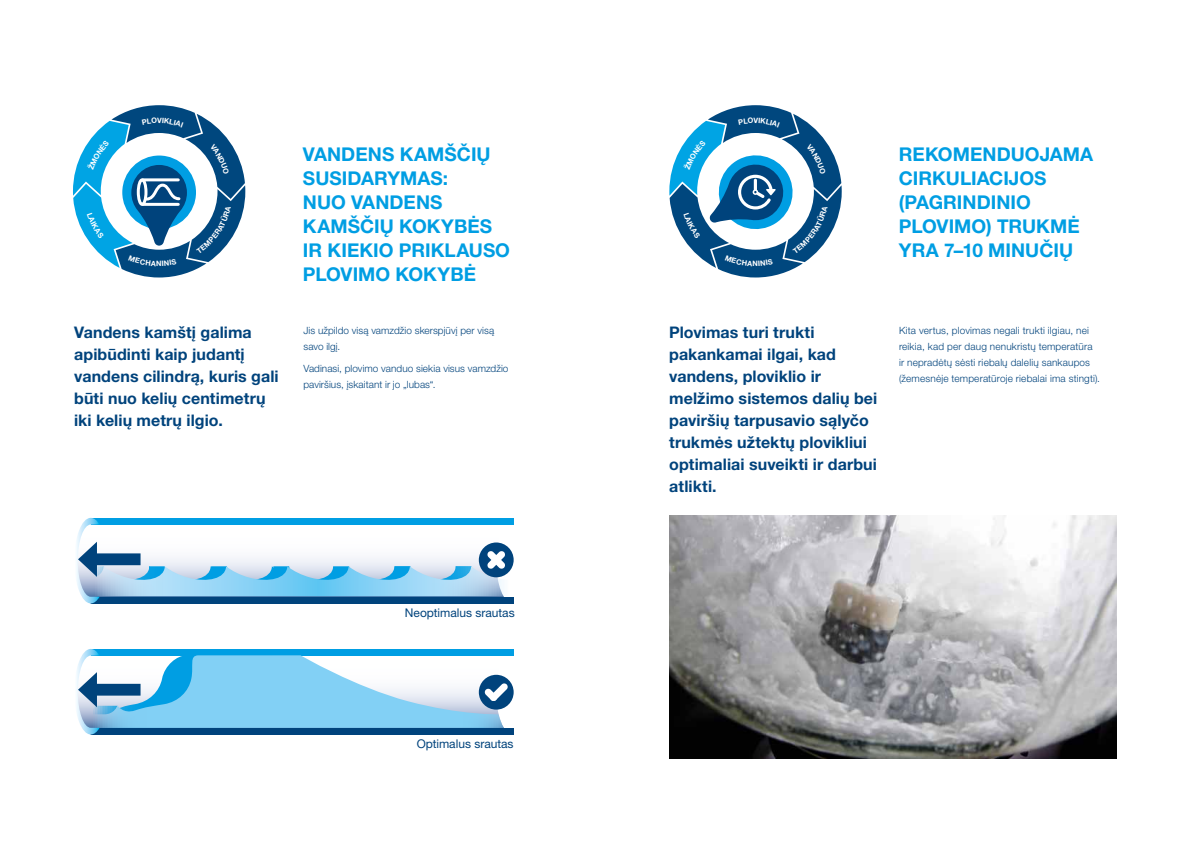
<style>
.page{position:relative;width:1191px;height:842px;background:#fff}
.page>*{position:absolute;margin:0;border:0;box-sizing:border-box;transform-origin:0 0}
.t1{font:700 19px/24px "Helvetica Neue LT Pro";color:#009ee3}
.t2{font:700 16px/22px "Helvetica Neue LT Pro";letter-spacing:.005em;color:#00437c}
.t3{font:12px "Helvetica Neue LT Pro";color:#00437c}
.t4{font:300 10px/16px "Helvetica Neue LT Pro";letter-spacing:.01em;color:#00437c}
</style>
<div class="page">
<svg style="left:76px;top:649px;width:437px;height:85px"></svg>
<svg style="left:76px;top:518px;width:437px;height:85px"></svg>
<img style="left:669px;top:515px;width:447px;height:244px">
<svg style="left:73px;top:105px;width:172px;height:172px"></svg>
<svg style="left:669px;top:105px;width:172px;height:172px"></svg>
<h1 class="t1" style="left:303px;top:142px;width:209px">VANDENS KAMŠČIŲ<br>SUSIDARYMAS:<br>NUO VANDENS<br>KAMŠČIŲ KOKYBĖS<br>IR KIEKIO PRIKLAUSO<br>PLOVIMO KOKYBĖ</h1>
<h2 class="t2" style="left:74px;top:321px;width:206px">Vandens kamštį galima apibūdinti kaip judantį vandens cilindrą, kuris gali būti nuo kelių centimetrų iki kelių metrų ilgio.</h2>
<p class="t4" style="left:303px;top:322px;width:192px">Jis užpildo visą vamzdžio skerspjūvį per visą savo ilgį.</p>
<p class="t4" style="left:303px;top:360px;width:206px">Vadinasi, plovimo vanduo siekia visus vamzdžio paviršius, įskaitant ir jo „lubas“.</p>
<p class="t3" style="left:405px;top:605px;width:111px">Neoptimalus srautas</p>
<p class="t3" style="left:417px;top:736px;width:98px">Optimalus srautas</p>
<h1 class="t1" style="left:899px;top:142px;width:196px">REKOMENDUOJAMA<br>CIRKULIACIJOS (PAGRINDINIO<br>PLOVIMO) TRUKMĖ<br>YRA 7–10 MINUČIŲ</h1>
<h2 class="t2" style="left:669px;top:321px;width:209px">Plovimas turi trukti pakankamai ilgai, kad vandens, ploviklio ir melžimo sistemos dalių bei paviršių tarpusavio sąlyčo trukmės užtektų plovikliui optimaliai suveikti ir darbui atlikti.</h2>
<p class="t4" style="left:899px;top:322px;width:202px">Kita vertus, plovimas negali trukti ilgiau, nei reikia, kad per daug nenukristų temperatūra ir nepradėtų sėsti riebalų dalelių sankaupos (žemesnėje temperatūroje riebalai ima stingti).</p>
</div>
